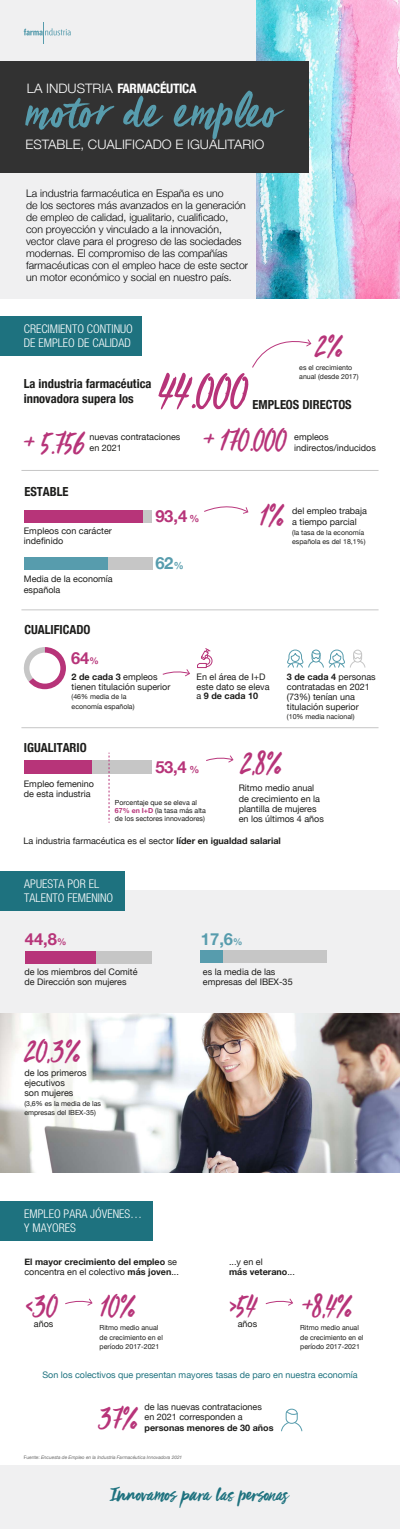
<style>
.page{position:relative;width:400px;height:1529px;background:#fff}
.page>*{position:absolute;margin:0;border:0;box-sizing:border-box;transform-origin:0 0}
.t1{font:55.4px "Viva Beautiful Pro B";color:#b73479}
.t2{font:50.55px "Viva Beautiful Pro";letter-spacing:.03em;color:#579cad}
.t3{font:36px "Viva Beautiful Pro B";color:#b73479}
.t4{font:22.1px "Viva Beautiful Pro";color:#1e727f}
.t5{font:700 16.6px "Helvetica Neue";color:#b73479}
.t6{font:700 16.6px "Helvetica Neue";color:#579cad}
.t7{font:700 16.55px "Helvetica Neue";color:#b73479}
.t8{font:700 16.55px "Helvetica Neue";color:#579cad}
.t9{font:300 13px "Helvetica Neue";color:#fff}
.t10{font:700 condensed 13px "Helvetica Neue";letter-spacing:-.025em;color:#fff}
.t11{font:700 condensed 12.5px/15px "Helvetica Neue";color:#1d1d1b}
.t12{font:700 condensed 12.45px "Helvetica Neue";color:#1d1d1b}
.t13{font:300 condensed 12px/14.4px "Helvetica Neue LT Std";color:#fff}
.t14{font:300 10.5px/12px "Helvetica Neue";color:#000}
.t15{font:9px/10px "Helvetica Neue";color:#1d1d1b}
.t16{font:700 9px/10.5px "Helvetica Neue";color:#1d1d1b}
.t17{font:9px "Helvetica Neue";color:#1e727f}
.t18{font:7px/9.5px "Helvetica Neue";color:#1d1d1b}
.t19{font:italic 4.75px "Helvetica Neue";color:#666}
.s1{font-weight:300;font-stretch:normal}
.s2{font-size:9.35px}
.s3{font-size:9.9px}
.s4{font-weight:700}
.s5{font-weight:700;color:#b73479}
.s6{font-weight:400}
.s7{font-style:normal}
</style>
<div class="page">
<div style="left:0;top:0;width:400px;height:298px;background:#f0f0f1"></div>
<img style="left:257px;top:0;width:143px;height:298px">
<svg style="left:24px;top:23px;width:47px;height:21px"></svg>
<svg style="left:197px;top:648px;width:16px;height:20px"></svg>
<img style="left:0;top:1012px;width:400px;height:160px">
<div style="left:0;top:61px;width:309px;height:112px;background:#323232"></div>
<div style="left:0;top:1465px;width:400px;height:63px;background:#f0f0f1"></div>
<svg style="left:252px;top:339px;width:60px;height:29px"></svg>
<hr style="left:21px;top:609px;width:358px;height:1px;background:#c6c6c6">
<hr style="left:21px;top:470px;width:358px;height:1px;background:#c6c6c6">
<hr style="left:21px;top:727px;width:358px;height:1px;background:#c6c6c6">
<div style="left:24px;top:510px;width:119px;height:12px;background:#b73479"></div>
<div style="left:143px;top:510px;width:9px;height:12px;background:#c6c6c6"></div>
<div style="left:24px;top:557px;width:84px;height:13px;background:#579cad"></div>
<div style="left:108px;top:557px;width:44px;height:13px;background:#c6c6c6"></div>
<div style="left:0;top:316px;width:142px;height:39px;background:#1e727f"></div>
<div style="left:0;top:890px;width:400px;height:122px;background:#f0f0f1"></div>
<div style="left:0;top:871px;width:124px;height:39px;background:#1e727f"></div>
<svg style="left:204px;top:506px;width:45px;height:8px"></svg>
<svg style="left:206px;top:755px;width:28px;height:7px"></svg>
<svg style="left:162px;top:669px;width:28px;height:7px"></svg>
<div style="left:0;top:1201px;width:153px;height:39px;background:#1e727f"></div>
<svg style="left:24px;top:647px;width:42px;height:42px"></svg>
<svg style="left:287px;top:649px;width:79px;height:19px"></svg>
<div style="left:92px;top:760px;width:59px;height:13px;background:#c6c6c6"></div>
<div style="left:24px;top:760px;width:68px;height:13px;background:#b73479"></div>
<svg style="left:109px;top:752px;width:1px;height:70px"></svg>
<div style="left:96px;top:950px;width:56px;height:13px;background:#c6c6c6"></div>
<div style="left:25px;top:950px;width:71px;height:13px;background:#b73479"></div>
<div style="left:223px;top:950px;width:104px;height:13px;background:#c6c6c6"></div>
<div style="left:200px;top:950px;width:23px;height:13px;background:#579cad"></div>
<svg style="left:65px;top:1298px;width:28px;height:7px"></svg>
<svg style="left:265px;top:1298px;width:28px;height:7px"></svg>
<svg style="left:281px;top:1408px;width:22px;height:23px"></svg>
<h3 class="t10" style="left:27px;top:77px;width:171px"><span class="s1">LA INDUSTRIA</span> FARMACÉUTICA</h3>
<h2 class="t2" style="left:26px;top:78px;width:255px">motor de empleo</h2>
<h3 class="t9" style="left:25px;top:134px;width:240px">ESTABLE, CUALIFICADO E IGUALITARIO</h3>
<p class="t14" style="left:26px;top:187px;width:224px">La industria farmacéutica en España es uno<br>de los sectores más avanzados en la generación de empleo de calidad, igualitario, cualificado,<br>con proyección y vinculado a la innovación, vector clave para el progreso de las sociedades modernas. El compromiso de las compañías farmacéuticas con el empleo hace de este sector un motor económico y social en nuestro país.</p>
<h3 class="t13" style="left:24px;top:321px;width:111px">CRECIMIENTO CONTINUO<br>DE EMPLEO DE CALIDAD</h3>
<h3 class="t3" style="left:316px;top:322px;width:28px">2%</h3>
<p class="t18" style="left:299px;top:363px;width:61px">es el crecimiento anual (desde 2017)</p>
<h3 class="t11" style="left:24px;top:375px;width:129px">La industria farmacéutica innovadora supera los</h3>
<h1 class="t1" style="left:159px;top:355px;width:91px">44.000</h1>
<h3 class="t12" style="left:253px;top:394px;width:101px">EMPLEOS DIRECTOS</h3>
<h3 class="t3" style="left:24px;top:419px;width:63px">+ 5.756</h3>
<h3 class="t3" style="left:204px;top:416px;width:85px">+ 170.000</h3>
<p class="t15" style="left:90px;top:432px;width:92px;line-height:10.8px">nuevas contrataciones en 2021</p>
<p class="t15" style="left:294px;top:432px;width:83px;line-height:10.8px">empleos indirectos/inducidos</p>
<h3 class="t11" style="left:24px;top:483px;width:46px">ESTABLE</h3>
<p class="t15" style="left:24px;top:525px;width:90px;line-height:10.8px">Empleos con carácter indefinido</p>
<p class="t15" style="left:24px;top:574px;width:90px;line-height:10.8px">Media de la economía española</p>
<h3 class="t11" style="left:24px;top:621px;width:68px">CUALIFICADO</h3>
<h3 class="t7" style="left:71px;top:645px;width:29px">64<span class="s2">%</span></h3>
<h3 class="t5" style="left:155px;top:502px;width:45px">93,4 <span class="s3">%</span></h3>
<h3 class="t6" style="left:155px;top:550px;width:30px">62 <span class="s3">%</span></h3>
<h3 class="t3" style="left:262px;top:491px;width:24px">1%</h3>
<p class="t15" style="left:292px;top:506px;width:76px;line-height:10.8px">del empleo trabaja a tiempo parcial</p>
<p class="t18" style="left:292px;top:528px;width:75px">(la tasa de la economía española es del 18,1%)</p>
<p class="t15" style="left:72px;top:672px;width:100px"><span class="s4">2 de cada 3</span> empleos tienen titulación superior</p>
<p class="t18" style="left:72px;top:692px;width:64px">(46% media de la economía española)</p>
<p class="t15" style="left:197px;top:672px;width:75px;line-height:9.5px">En el área de I+D este dato se eleva a <span class="s4">9 de cada 10</span></p>
<p class="t15" style="left:287px;top:672px;width:90px"><span class="s4">3 de cada 4</span> personas contratadas en 2021 (73%) tenían una titulación superior</p>
<p class="t18" style="left:287px;top:712px;width:69px">(10% media nacional)</p>
<h3 class="t11" style="left:24px;top:739px;width:64px">IGUALITARIO</h3>
<h3 class="t5" style="left:155px;top:753px;width:45px">53,4 <span class="s3">%</span></h3>
<h3 class="t3" style="left:242px;top:739px;width:42px">2,8%</h3>
<p class="t15" style="left:24px;top:779px;width:72px">Empleo femenino de esta industria</p>
<p class="t15" style="left:239px;top:783px;width:87px">Ritmo medio anual de crecimiento en la plantilla de mujeres en los últimos 4 años</p>
<p class="t15" style="left:24px;top:836px;width:259px">La industria farmacéutica es el sector <span class="s4">líder en igualdad salarial</span></p>
<p class="t18" style="left:115px;top:799px;width:92px;line-height:8px">Porcentaje que se eleva al<br><span class="s5">67% en I+D</span> (la tasa más alta de los sectores innovadores)</p>
<h3 class="t13" style="left:24px;top:876px;width:90px">APUESTA POR EL<br>TALENTO FEMENINO</h3>
<h3 class="t7" style="left:25px;top:925px;width:43px">44,8<span class="s2">%</span></h3>
<p class="t15" style="left:24px;top:967px;width:115px">de los miembros del Comité de Dirección son mujeres</p>
<h3 class="t3" style="left:26px;top:1027px;width:56px">20,3%</h3>
<p class="t15" style="left:24px;top:1068px;width:64px">de los primeros ejecutivos<br>son mujeres</p>
<p class="t18" style="left:24px;top:1099px;width:78px">(3,6% es la media de las empresas del IBEX-35)</p>
<h3 class="t13" style="left:24px;top:1206px;width:119px">EMPLEO PARA JÓVENES…<br>Y MAYORES</h3>
<h3 class="t8" style="left:201px;top:925px;width:43px">17,6<span class="s2">%</span></h3>
<p class="t15" style="left:203px;top:966px;width:91px">es la media de las empresas del IBEX-35</p>
<p class="t16" style="left:24px;top:1256px;width:156px">El mayor crecimiento del empleo <span class="s6">se concentra en el colectivo</span> más joven<span class="s6">...</span></p>
<p class="t15" style="left:229px;top:1256px;width:67px;line-height:10.8px">...y en el<br><span class="s4">más veterano</span>...</p>
<h3 class="t3" style="left:26px;top:1282px;width:34px">&lt;30</h3>
<h3 class="t3" style="left:102px;top:1282px;width:35px">10%</h3>
<h3 class="t3" style="left:230px;top:1282px;width:29px">&gt;54</h3>
<h3 class="t3" style="left:302px;top:1282px;width:51px">+8,4%</h3>
<p class="t15" style="left:34px;top:1319px;width:21px">años</p>
<p class="t18" style="left:100px;top:1323px;width:65px">Ritmo medio anual de crecimiento en el período 2017-2021</p>
<p class="t15" style="left:238px;top:1319px;width:21px">años</p>
<p class="t18" style="left:300px;top:1323px;width:65px">Ritmo medio anual de crecimiento en el período 2017-2021</p>
<p class="t17" style="left:42px;top:1367px;width:317px">Son los colectivos que presentan mayores tasas de paro en nuestra economía</p>
<p class="t15" style="left:145px;top:1401px;width:119px;line-height:10.5px">de las nuevas contrataciones en 2021 corresponden a</p>
<h3 class="t3" style="left:99px;top:1394px;width:41px">37%</h3>
<p class="t16" style="left:145px;top:1422px;width:131px">personas menores de 30 años</p>
<p class="t19" style="left:24px;top:1453px;width:160px"><span class="s7">Fuente:</span> Encuesta de Empleo en la Industria Farmacéutica Innovadora 2021</p>
<h3 class="t4" style="left:111px;top:1479px;width:179px">Innovamos para las personas</h3>
</div>
